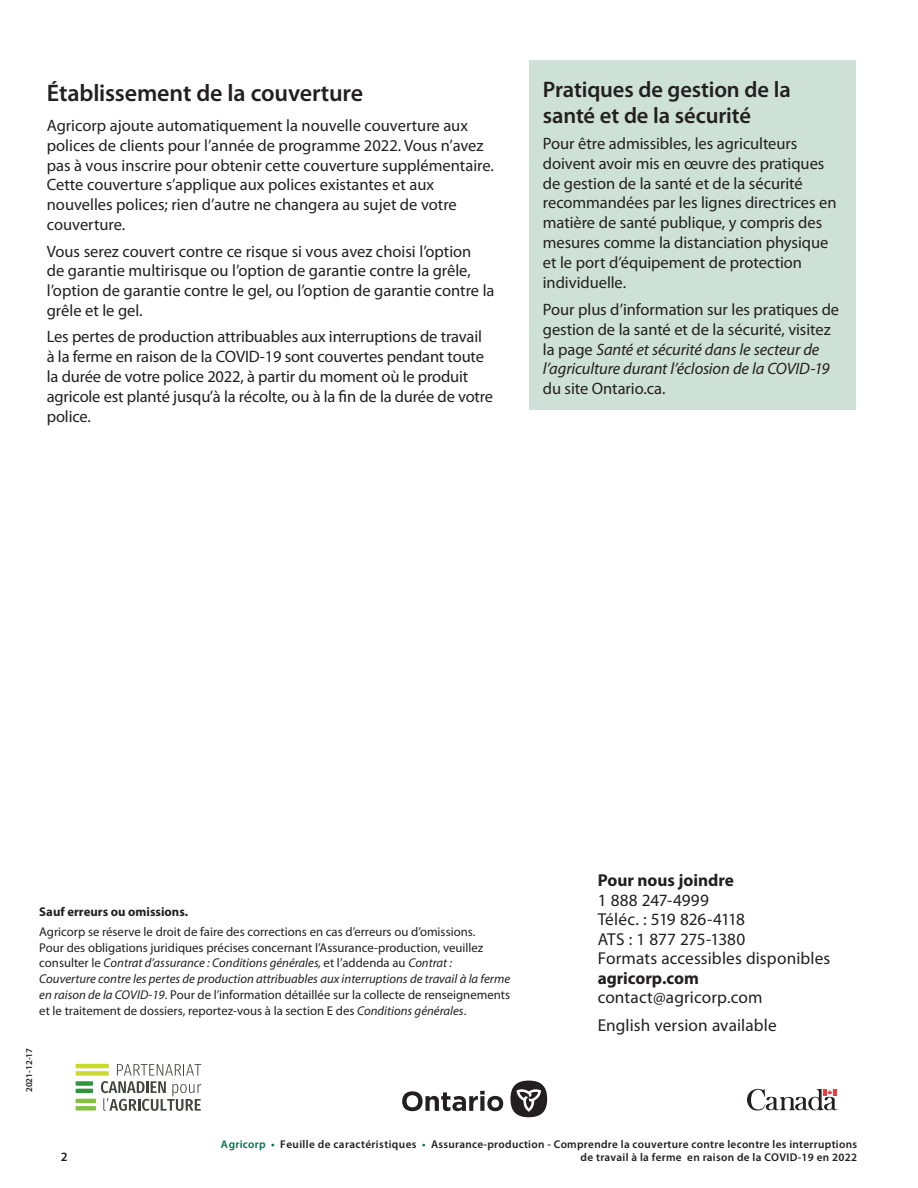
<style>
.page{position:relative;width:918px;height:1188px;background:#fff}
.page>*{position:absolute;margin:0;border:0;box-sizing:border-box;transform-origin:0 0}
.t1{font:600 24px "Myriad Pro";letter-spacing:-.005em;color:#231f20}
.Infographic_text{font:600 22.5px/25.2px "Myriad Pro";letter-spacing:-.005em;color:#231f20}
.t2{font:17.25px "Myriad Pro";letter-spacing:.005em;color:#231f20}
.t3{font:700 17.25px "Myriad Pro";color:#231f20}
.t4{font:17.25px "Myriad Pro";letter-spacing:-.04em;color:#231f20}
.t5{font:17.25px "Myriad Pro";letter-spacing:-.015em;color:#231f20}
.Body_Copy_with{font:16.5px/19.8px "Myriad Pro";color:#231f20}
.Infographic_text-2{font:16.5px/19.8px "Myriad Pro";letter-spacing:-.005em;color:#231f20}
.Body_Copy{font:12.75px/15.8px "Myriad Pro";color:#231f20}
.Body_Copy-2{font:700 12.75px "Myriad Pro";color:#231f20}
.t6{font:600 12.75px "Myriad Pro";color:#231f20}
.t7{font:600 11.25px "Myriad Pro";letter-spacing:.025em;color:#231f20}
.t8{font:600 9px "Myriad Pro";color:#231f20}
.s1{font-style:italic}
.s2{color:#007049}
</style>
<div class="page">
<div style="left:529px;top:60px;width:327px;height:349px;background:#cde1d9"></div>
<div style="left:76px;top:1106px;width:20px;height:5px;background:#82c240"></div>
<hr style="left:76px;top:1099px;width:20px;height:4px;background:#82c240">
<hr style="left:76px;top:1089px;width:17px;height:4px;background:#2e943d">
<div style="left:76px;top:1081px;width:17px;height:5px;background:#2e943d"></div>
<svg style="left:101px;top:1064px;width:100px;height:47px"></svg>
<div style="left:76px;top:1071px;width:33px;height:5px;background:#c9d92e"></div>
<hr style="left:76px;top:1064px;width:33px;height:4px;background:#c9d92e">
<svg style="left:747px;top:1089px;width:91px;height:22px"></svg>
<svg style="left:402px;top:1091px;width:101px;height:20px"></svg>
<div style="left:510px;top:1081px;width:37px;height:36px;background:#231f20;border-radius:50%"></div>
<svg style="left:517px;top:1089px;width:24px;height:23px"></svg>
<h2 class="t1" style="left:47px;top:77px;width:318px">Établissement de la couverture</h2>
<p class="Body_Copy_with" style="left:47px;top:115px;width:449px">Agricorp ajoute automatiquement la nouvelle couverture aux polices de clients pour l’année de programme 2022. Vous n’avez pas à vous inscrire pour obtenir cette couverture supplémentaire.<br>Cette couverture s’applique aux polices existantes et aux nouvelles polices; rien d’autre ne changera au sujet de votre couverture.</p>
<p class="Body_Copy_with" style="left:47px;top:241px;width:449px">Vous serez couvert contre ce risque si vous avez choisi l’option<br>de garantie multirisque ou l’option de garantie contre la grêle, l’option de garantie contre le gel, ou l’option de garantie contre la grêle et le gel.</p>
<p class="Body_Copy_with" style="left:47px;top:327px;width:448px">Les pertes de production attribuables aux interruptions de travail à la ferme en raison de la COVID-19 sont couvertes pendant toute la durée de votre police 2022, à partir du moment où le produit agricole est planté jusqu’à la récolte, ou à la fin de la durée de votre police.</p>
<p class="Infographic_text" style="left:543px;top:77px;width:249px">Pratiques de gestion de la santé et de la sécurité</p>
<p class="Infographic_text-2" style="left:543px;top:133px;width:295px">Pour être admissibles, les agriculteurs doivent avoir mis en œuvre des pratiques de gestion de la santé et de la sécurité recommandées par les lignes directrices en matière de santé publique, y compris des mesures comme la distanciation physique et le port d’équipement de protection individuelle.</p>
<p class="Infographic_text-2" style="left:543px;top:299px;width:298px">Pour plus d’information sur les pratiques de gestion de la santé et de la sécurité, visitez la page <span class="s1">Santé et sécurité dans le secteur de l’agriculture durant l’éclosion de la COVID-19 </span>du site Ontario.ca.</p>
<p class="Body_Copy-2" style="left:39px;top:903px;width:150px">Sauf erreurs ou omissions.</p>
<p class="Body_Copy" style="left:39px;top:923px;width:472px">Agricorp se réserve le droit de faire des corrections en cas d’erreurs ou d’omissions.<br>Pour des obligations juridiques précises concernant l’Assurance-production, veuillez consulter le <span class="s1">Contrat d’assurance : Conditions générales,</span> et l’addenda au <span class="s1">Contrat :<br>Couverture contre les pertes de production attribuables aux interruptions de travail à la ferme en raison de la COVID-19</span>. Pour de l’information détaillée sur la collecte de renseignements et le traitement de dossiers, reportez-vous à la section E des <span class="s1">Conditions générales</span>.</p>
<p class="t8" style="left:24px;top:1092px;width:46px;rotate:-90deg">2021-12-17</p>
<p class="t3" style="left:598px;top:869px;width:138px">Pour nous joindre</p>
<p class="t2" style="left:598px;top:889px;width:113px">1 888 247-4999</p>
<p class="t4" style="left:598px;top:909px;width:149px">Téléc. : 519 826-4118</p>
<p class="t5" style="left:598px;top:928px;width:149px">ATS : 1 877 275-1380</p>
<p class="t2" style="left:598px;top:948px;width:234px">Formats accessibles disponibles</p>
<p class="t3" style="left:598px;top:967px;width:103px">agricorp.com</p>
<p class="t2" style="left:598px;top:987px;width:166px">contact@agricorp.com</p>
<p class="t2" style="left:598px;top:1015px;width:181px">English version available</p>
<p class="t7" style="left:221px;top:1137px;width:638px"><span class="s2">Agricorp •</span> Feuille de caractéristiques <span class="s2">•</span> Assurance-production - Comprendre la couverture contre lecontre les interruptions</p>
<p class="t6" style="left:61px;top:1149px;width:8px">2</p>
<p class="t7" style="left:581px;top:1150px;width:278px">de travail à la ferme en raison de la COVID-19 en 2022</p>
</div>
